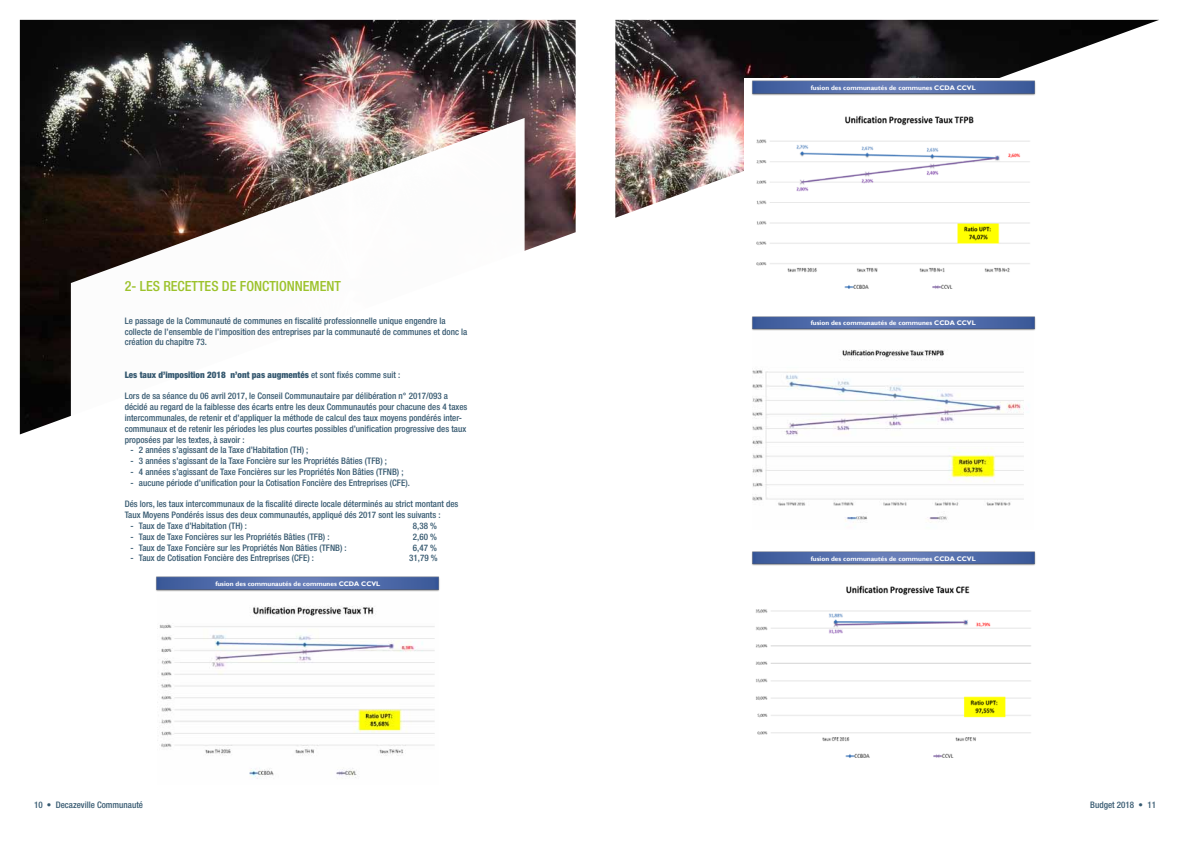
<style>
.page{position:relative;width:1191px;height:842px;background:#fff}
.page>*{position:absolute;margin:0;border:0;box-sizing:border-box;transform-origin:0 0}
.t1{font:500 condensed 14px "Helvetica Neue";color:#9cc22b}
.t2{font:500 condensed 9px/10.8px "Helvetica Neue";color:#365970}
.t3{font:900 condensed 9px "Helvetica Neue";color:#365970}
.t4{font:700 6.6px "Gill Sans";color:#fff}
.s1{font-weight:500}
</style>
<div class="page">
<img style="left:20px;top:20px;width:555px;height:414px">
<svg style="left:71px;top:118px;width:453px;height:316px"></svg>
<img style="left:615px;top:20px;width:544px;height:198px">
<img style="left:155px;top:576px;width:285px;height:16px">
<img style="left:157px;top:606px;width:278px;height:173px">
<div style="left:744px;top:78px;width:297px;height:223px;background:#fff"></div>
<img style="left:751px;top:80px;width:285px;height:16px">
<img style="left:756px;top:115px;width:274px;height:174px">
<img style="left:751px;top:316px;width:285px;height:15px">
<img style="left:753px;top:349px;width:276px;height:174px">
<img style="left:751px;top:551px;width:285px;height:15px">
<img style="left:755px;top:585px;width:276px;height:173px">
<h1 class="t1" style="left:125px;top:278px;width:47px">2- LES RECETTES</h1>
<h1 class="t1" style="left:222px;top:278px;width:27px">DE FONCTIONNEMENT</h1>
<p class="t2" style="left:125px;top:315px;width:344px">Le passage de la Communauté de communes en fiscalité professionnelle unique engendre la collecte de l’ensemble de l’imposition des entreprises par la communauté de communes et donc la création du chapitre 73.</p>
<p class="t3" style="left:125px;top:369px;width:277px">Les taux d’imposition 2018 n’ont pas augmentés <span class="s1">et sont fixés comme suit :</span></p>
<p class="t2" style="left:125px;top:391px;width:344px">Lors de sa séance du 06 avril 2017, le Conseil Communautaire par délibération n° 2017/093 a décidé au regard de la faiblesse des écarts entre les deux Communautés pour chacune des 4 taxes intercommunales, de retenir et d’appliquer la méthode de calcul des taux moyens pondérés inter&shy;communaux et de retenir les périodes les plus courtes possibles d’unification progressive des taux proposées par les textes, à savoir :</p>
<p class="t2" style="left:130px;top:445px;width:179px">- 2 années s’agissant de la Taxe d’Habitation (TH) ;</p>
<p class="t2" style="left:130px;top:455px;width:258px">- 3 années s’agissant de la Taxe Foncière sur les Propriétés Bâties (TFB) ;</p>
<p class="t2" style="left:130px;top:466px;width:274px">- 4 années s’agissant de Taxe Foncières sur les Propriétés Non Bâties (TFN B) ;</p>
<p class="t2" style="left:130px;top:477px;width:281px">- aucune période d’unification pour la Cotisation Foncière des Entreprises (CFE).</p>
<p class="t2" style="left:125px;top:499px;width:335px">Dés lors, les taux intercommunaux de la fiscalité directe locale déterminés au strict montant des<br>Taux Moyens Pondérés issus des deux communautés, appliqué dés 2017 sont les suivants :</p>
<p class="t2" style="left:130px;top:520px;width:118px">- Taux de Taxe d’Habitation (TH) :</p>
<p class="t2" style="left:413px;top:520px;width:26px">8,38 %</p>
<p class="t2" style="left:130px;top:531px;width:201px">- Taux de Taxe Foncières sur les Propriétés Bâties (TFB) :</p>
<p class="t2" style="left:413px;top:531px;width:26px">2,60 %</p>
<p class="t2" style="left:130px;top:542px;width:218px">- Taux de Taxe Foncière sur les Propriétés Non Bâties (TFN B) :</p>
<p class="t2" style="left:413px;top:542px;width:26px">6,47 %</p>
<p class="t2" style="left:130px;top:553px;width:185px">- Taux de Cotisation Foncière des Entreprises (CFE) :</p>
<p class="t2" style="left:409px;top:553px;width:30px">31,79 %</p>
<p class="t4" style="left:215px;top:580px;width:166px">fusion des communautŽs de communes CCDA CCVL</p>
<p class="t4" style="left:811px;top:84px;width:166px">fusion des communautŽs de communes CCDA CCVL</p>
<p class="t4" style="left:811px;top:319px;width:166px">fusion des communautŽs de communes CCDA CCVL</p>
<p class="t4" style="left:811px;top:554px;width:166px">fusion des communautŽs de communes CCDA CCVL</p>
<p class="t2" style="left:34px;top:799px;width:111px">10 • Decazeville Communauté</p>
<p class="t2" style="left:1090px;top:799px;width:67px">Budget 2018 • 11</p>
</div>
